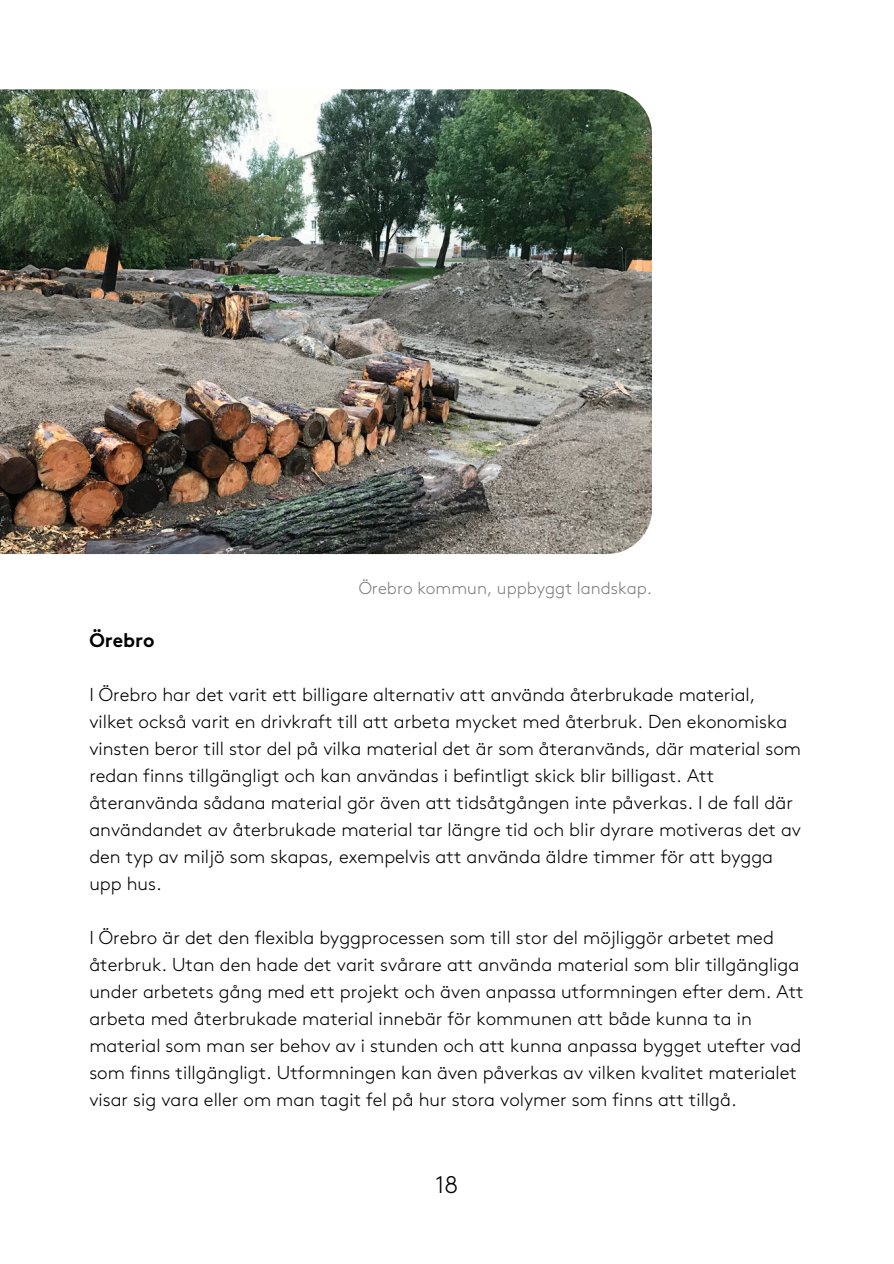
<style>
.page{position:relative;width:894px;height:1264px;background:#fff}
.page>*{position:absolute;margin:0;border:0;box-sizing:border-box;transform-origin:0 0}
.t1{font:300 24px "Brown Std";color:#000}
.t2{font:700 19.5px "Brown Std";color:#000}
.t3{font:300 18.75px/27px "Brown Std";color:#000}
.t4{font:300 17.25px "Brown Std";color:#7d7d7d}
</style>
<div class="page">
<img style="left:0;top:89px;width:651px;height:465px">
<p class="t4" style="left:358px;top:581px;width:295px">Örebro kommun, uppbyggt landskap.</p>
<p class="t2" style="left:89px;top:632px;width:67px">Örebro</p>
<p class="t3" style="left:89px;top:682px;width:713px">I Örebro har det varit ett billigare alternativ att använda återbrukade material, vilket också varit en drivkraft till att arbeta mycket med återbruk. Den ekonomiska vinsten beror till stor del på vilka material det är som återanvänds, där material som redan finns tillgängligt och kan användas i befintligt skick blir billigast. Att återanvända sådana material gör även att tidsåtgången inte påverkas. I de fall där användandet av återbrukade material tar längre tid och blir dyrare motiveras det av den typ av miljö som skapas, exempelvis att använda äldre timmer för att bygga upp hus.</p>
<h1 class="t3" style="left:89px;top:925px;width:715px">I Örebro är det den flexibla byggprocessen som till stor del möjliggör arbetet med återbruk. Utan den hade det varit svårare att använda material som blir tillgängliga under arbetets gång med ett projekt och även anpassa utformningen efter dem. Att arbeta med återbrukade material innebär för kommunen att både kunna ta in material som man ser behov av i stunden och att kunna anpassa bygget utefter vad som finns tillgängligt. Utformningen kan även påverkas av vilken kvalitet materialet visar sig vara eller om man tagit fel på hur stora volymer som finns att tillgå.</h1>
<h2 class="t1" style="left:435px;top:1175px;width:24px">18</h2>
</div>
